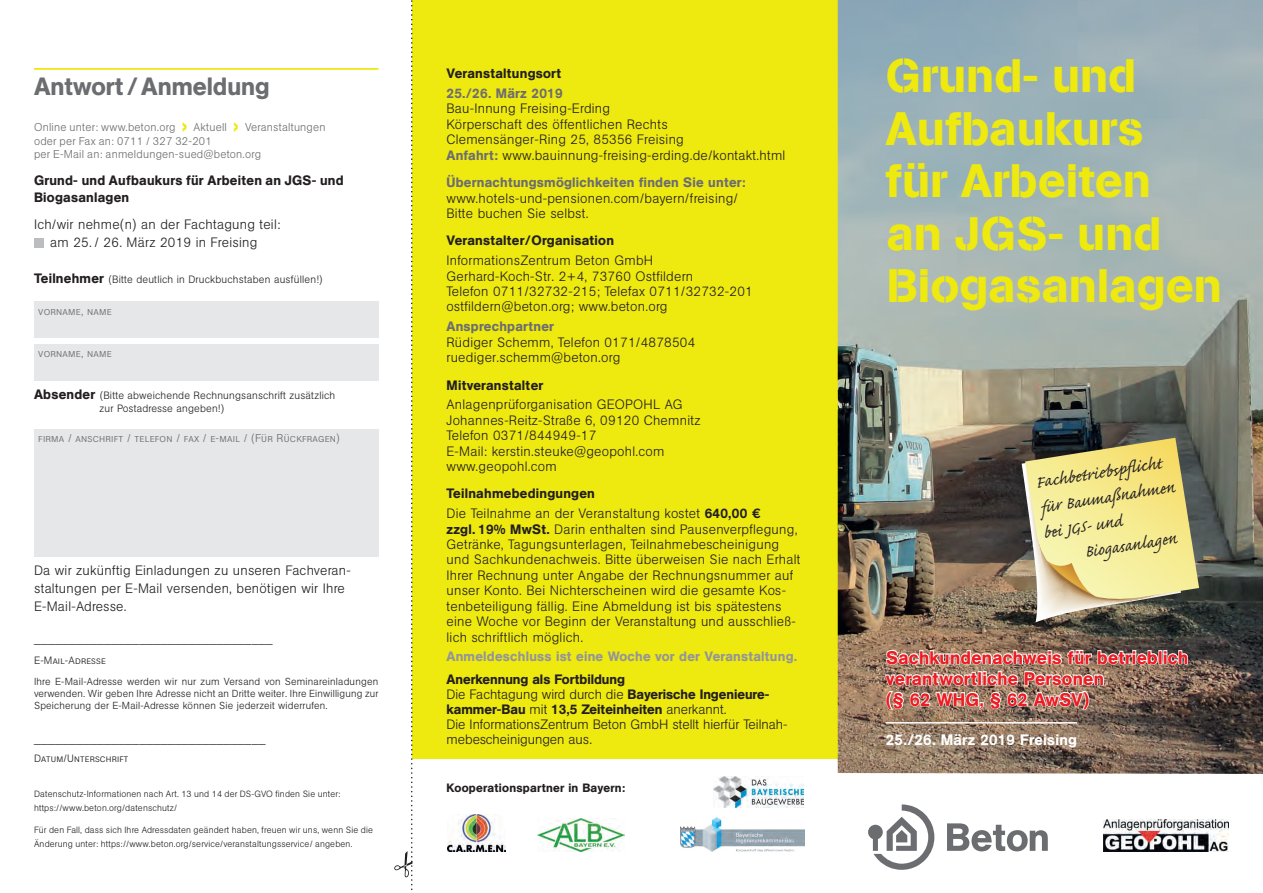
<style>
.page{position:relative;width:1263px;height:893px;background:#fff}
.page>*{position:absolute;margin:0;border:0;box-sizing:border-box;transform-origin:0 0}
.t1{font:46.5px/52.5px "AG Book Std Stencil";color:#eee90f}
.t2{font:500 24.75px "AG Book Pro";color:#6c6d70}
.t3{font:21px/25.5px "Caflisch Script Pro";color:#231f20}
.t4{font:500 18px/21px "AG Book Pro";letter-spacing:.02em;color:#ee1d23}
.t5{font:500 15px "AG Book Pro";letter-spacing:.02em;color:#fff}
.t6{font:300 13.5px/15.5px "AG Book Pro";letter-spacing:.02em;color:#231f20}
.t7{font:300 13.5px/15px "AG Book Pro";color:#231f20}
.t8{font:500 13.5px/16.5px "AG Book Pro";letter-spacing:.02em;color:#231f20}
.t9{font:500 13.5px "AG Book Pro";letter-spacing:.02em;color:#6c6d70}
.t10{font:500 13.5px "AG Book Pro";letter-spacing:.02em;color:#939598}
.t11{font:500 12px "AG Book Pro";letter-spacing:.02em;color:#231f20}
.t12{font:300 11.25px/13.5px "AG Book Pro";letter-spacing:.02em;color:#6c6d70}
.t13{font:300 10.5px/13.5px "AG Book Pro";letter-spacing:.02em;color:#231f20}
.t14{font:300 10.2px/12px "AG Book Pro";letter-spacing:.02em;color:#231f20;text-align:justify}
.t15{font:300 9px/13.5px "AG Book Pro";letter-spacing:.02em;color:#231f20}
.s1{font-family:"AG Book Std Stencil";font-weight:400;font-size:24.75px;color:#eee90f}
.s2{font-weight:500;font-size:13.5px}
.s3{font-weight:500;color:#6c6d70}
.s4{font-weight:500}
</style>
<div class="page">
<div style="left:412px;top:0;width:426px;height:759px;background:#eee90f"></div>
<img style="left:838px;top:0;width:425px;height:774px">
<hr style="left:885px;top:722px;width:192px;height:2px;background:#fff">
<svg style="left:884px;top:649px;width:305px;height:62px"></svg>
<svg style="left:1022px;top:438px;width:177px;height:184px;background:#c9c082"></svg>
<hr style="left:34px;top:68px;width:344px;height:1px;background:#eee90f">
<hr style="left:34px;top:69px;width:344px;height:1px;background:#eee90f">
<div style="left:34px;top:302px;width:344px;height:36px;background:#e6e7e9"></div>
<div style="left:34px;top:344px;width:344px;height:37px;background:#e6e7e9"></div>
<div style="left:34px;top:429px;width:344px;height:128px;background:#e6e7e9"></div>
<img style="left:447px;top:814px;width:58px;height:38px">
<div style="left:34px;top:238px;width:9px;height:9px;background:#bcbdc0"></div>
<img style="left:537px;top:818px;width:87px;height:33px">
<img style="left:681px;top:818px;width:123px;height:33px">
<img style="left:713px;top:777px;width:91px;height:30px">
<svg style="left:868px;top:804px;width:66px;height:66px"></svg>
<svg style="left:947px;top:823px;width:101px;height:28px"></svg>
<img style="left:1104px;top:819px;width:125px;height:32px">
<svg style="left:394px;top:0;width:19px;height:890px"></svg>
<h2 class="t2" style="left:34px;top:70px;width:237px">Antwort /Anmeldung</h2>
<p class="t12" style="left:34px;top:120px;width:293px">Online unter: www.beton.org <span class="s1">›</span> Aktuell <span class="s1">›</span> Veranstaltungen oder per Fax an: 0711 / 327 32-201<br>per E-Mail an: anmeldungen-sued@beton.org</p>
<p class="t8" style="left:34px;top:172px;width:311px">Grund- und Aufbaukurs für Arbeiten an JGS- und<br>Biogasanlagen</p>
<p class="t6" style="left:34px;top:215px;width:248px;line-height:18px;text-align:center">Ich/wir nehme(n) an der Fachtagung teil: am 25. / 26. März 2019 in Freising</p>
<p class="t13" style="left:34px;top:273px;width:290px"><span class="s2">Teilnehmer</span> (Bitte deutlich in Druckbuchstaben ausfüllen!)</p>
<p class="t12" style="left:38px;top:304px;width:75px">vorname, name</p>
<p class="t12" style="left:38px;top:346px;width:75px">vorname, name</p>
<p class="t13" style="left:100px;top:388px;width:237px;text-indent:-66px"><span class="s2">Absender</span> (Bitte abweichende Rechnungsanschrift zusätzlich zur Postadresse angeben!)</p>
<p class="t12" style="left:38px;top:431px;width:303px">firma / anschrift / telefon / fax / e-mail / (Für Rückfragen)</p>
<p class="t6" style="left:34px;top:561px;width:318px;line-height:18px">Da wir zukünftig Einladungen zu unseren Fachveran&shy;staltungen per E-Mail versenden, benötigen wir Ihre<br>E-Mail-Adresse.</p>
<p class="t6" style="left:34px;top:629px;width:240px">__________________________________</p>
<p class="t13" style="left:34px;top:653px;width:73px">E-Mail-Adresse</p>
<p class="t14" style="left:34px;top:675px;width:346px">Ihre E-Mail-Adresse werden wir nur zum Versand von Seminareinladungen verwenden. Wir geben Ihre Adresse nicht an Dritte weiter. Ihre Einwilligung zur Speicherung der E-Mail-Adresse können Sie jederzeit widerrufen.</p>
<p class="t6" style="left:34px;top:729px;width:233px">_________________________________</p>
<p class="t13" style="left:34px;top:752px;width:96px">Datum/Unterschrift</p>
<p class="t15" style="left:34px;top:787px;width:308px">Datenschutz-Informationen nach Art. 13 und 14 der DS-GVO finden Sie unter: https://www.beton.org/datenschutz/</p>
<p class="t15" style="left:34px;top:823px;width:340px">Für den Fall, dass sich Ihre Adressdaten geändert haben, freuen wir uns, wenn Sie die<br>Änderung unter: https://www.beton.org/service/veranstaltungsservice/ angeben.</p>
<p class="t8" style="left:446px;top:65px;width:116px">Veranstaltungsort</p>
<p class="t9" style="left:446px;top:84px;width:118px">25./26. März 2019</p>
<p class="t6" style="left:446px;top:101px;width:340px">Bau-Innung Freising-Erding<br>Körperschaft des öffentlichen Rechts Clemensänger-Ring 25, 85356 Freising<br><span class="s3">Anfahrt:</span> www.bauinnung-freising-erding.de/kontakt.html</p>
<p class="t9" style="left:446px;top:174px;width:301px">Übernachtungsmöglichkeiten finden Sie unter:</p>
<p class="t6" style="left:446px;top:190px;width:293px">www.hotels-und-pensionen.com/bayern/freising/<br>Bitte buchen Sie selbst.</p>
<p class="t8" style="left:446px;top:232px;width:169px">Veranstalter/Organisation</p>
<p class="t6" style="left:446px;top:252px;width:308px">InformationsZentrum Beton GmbH Gerhard-Koch-Str. 2+4, 73760 Ostfildern<br>Telefon 0711/32732-215; Telefax 0711/32732-201 ostfildern@beton.org; www.beton.org</p>
<p class="t9" style="left:446px;top:318px;width:109px">Ansprechpartner</p>
<p class="t6" style="left:446px;top:334px;width:250px">Rüdiger Schemm, Telefon 0171/4878504 ruediger.schemm@beton.org</p>
<p class="t8" style="left:446px;top:376px;width:98px">Mitveranstalter</p>
<p class="t6" style="left:446px;top:397px;width:255px">Anlagenprüforganisation GEOPOHL AG<br>Johannes-Reitz-Straße 6, 09120 Chemnitz<br>Telefon 0371/844949-17<br>E-Mail: kerstin.steuke@geopohl.com www.geopohl.com</p>
<p class="t6" style="left:446px;top:484px;width:316px;line-height:19.6px"><span class="s4">Teilnahmebedingungen<br></span>Die Teilnahme an der Veranstaltung kostet <span class="s4">640,00 €</span></p>
<p class="t6" style="left:446px;top:521px;width:356px"><span class="s4">zzgl. 19% MwSt.</span> Darin enthalten sind Pausenverpflegung, Getränke, Tagungsunterlagen, Teilnahmebescheinigung und Sachkundenachweis. Bitte überweisen Sie nach Erhalt Ihrer Rechnung unter Angabe der Rechnungsnummer auf unser Konto. Bei Nichterscheinen wird die gesamte Kos&shy;tenbeteiligung fällig. Eine Abmeldung ist bis spätestens eine Woche vor Beginn der Veranstaltung und ausschließ&shy;lich schriftlich möglich.</p>
<p class="t10" style="left:446px;top:648px;width:352px">Anmeldeschluss ist eine Woche vor der Veranstaltung.</p>
<p class="t7" style="left:446px;top:671px;width:342px"><span class="s4">Anerkennung als Fortbildung<br></span>Die Fachtagung wird durch die <span class="s4">Bayerische Ingenieure&shy;kammer-Bau</span> mit <span class="s4">13,5 Zeiteinheiten</span> anerkannt.<br>Die InformationsZentrum Beton GmbH stellt hierfür Teilnah&shy;mebescheinigungen aus.</p>
<p class="t11" style="left:446px;top:780px;width:180px">Kooperationspartner in Bayern:</p>
<h1 class="t1" style="left:886px;top:51px;width:338px">Grund- und<br>Aufbaukurs<br>für Arbeiten<br>an JGS- und<br>Biogasanlagen</h1>
<h3 class="t3" style="left:1034px;top:472px;width:139px;rotate:-9deg">Fachbet riebspfl icht für Baumaßnahmen bei JGS- und</h3>
<h3 class="t3" style="left:1083px;top:542px;width:95px;rotate:-9deg">Biogasanlagen</h3>
<h3 class="t4" style="left:885px;top:646px;width:304px">Sachkundenachweis für betrieblich verantwortliche Personen<br>(§ 62 WHG, § 62 AwSV)</h3>
<p class="t5" style="left:886px;top:730px;width:192px">25./26. März 2019 Freising</p>
</div>
